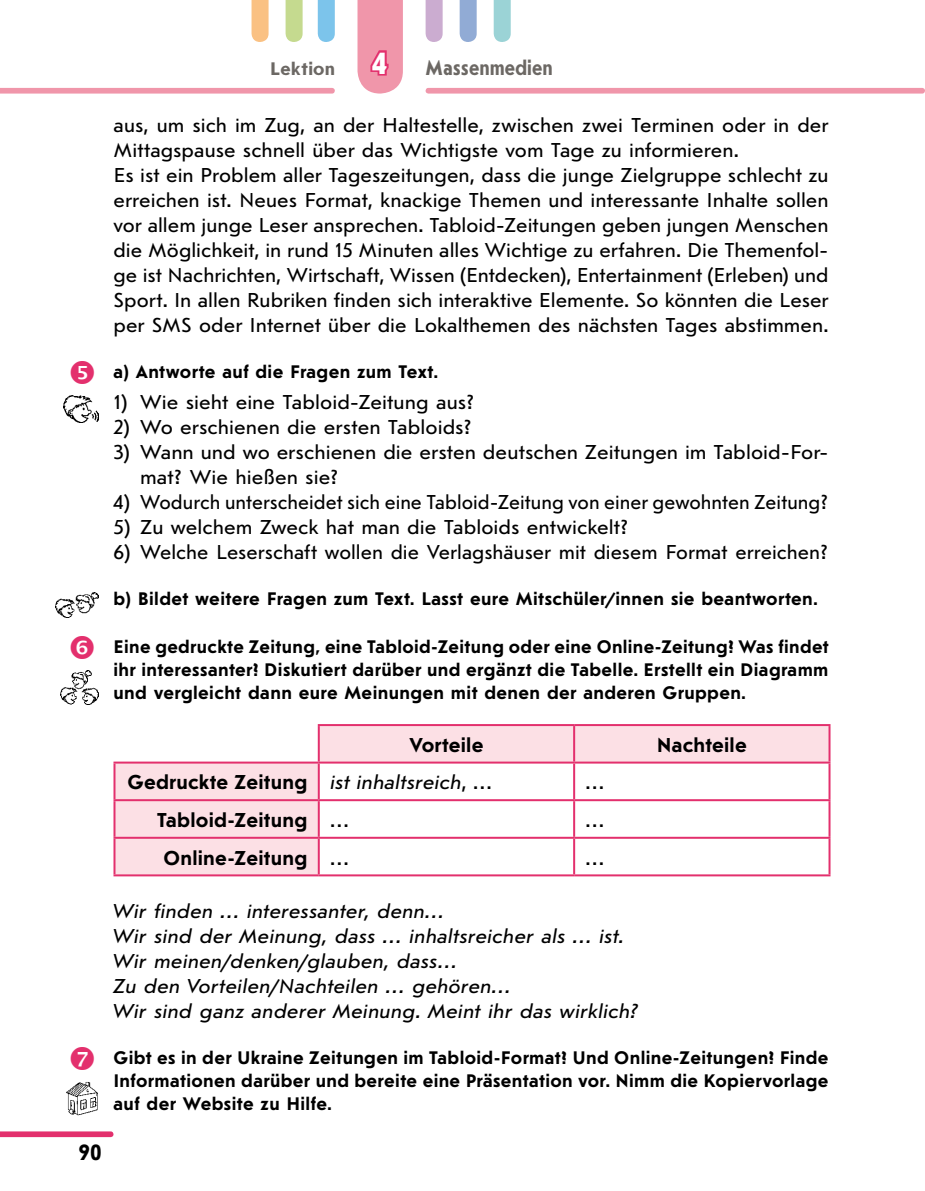
<style>
.page{position:relative;width:925px;height:1191px;background:#fff}
.page>*{position:absolute;margin:0;border:0;box-sizing:border-box;transform-origin:0 0}
.t1{font:700 23px "Journal Sans New";color:#000}
.t2{font:700 22px "Journal Sans OTF";letter-spacing:.015em;color:#6c6864;scale:.87 1}
.t3{font:21px/25px "Journal Sans New";letter-spacing:.005em;color:#000}
.t4{font:italic 21px/25px "Journal Sans New";letter-spacing:.005em;color:#000}
.t5{font:700 21px "Journal Sans New";letter-spacing:.01em;color:#000}
.t6{font:700 19px/23px "Journal Sans New";letter-spacing:.02em;color:#000;text-align:justify}
.t7{font:700 19px "Journal Sans OTF";letter-spacing:.025em;color:#6c6864}
.s1{font-size:32px;color:#fff}
.s2{font-weight:400;font-style:italic}
.s3{font-weight:400}
</style>
<div class="page">
<svg style="left:493px;top:0;width:17px;height:42px"></svg>
<svg style="left:459px;top:0;width:17px;height:42px"></svg>
<svg style="left:425px;top:0;width:17px;height:42px"></svg>
<svg style="left:317px;top:0;width:17px;height:42px"></svg>
<svg style="left:285px;top:0;width:17px;height:42px"></svg>
<svg style="left:251px;top:0;width:17px;height:42px"></svg>
<svg style="left:0;top:1131px;width:113px;height:6px"></svg>
<svg style="left:357px;top:0;width:46px;height:94px"></svg>
<div style="left:425px;top:88px;width:499px;height:6px;background:#f096aa;border-radius:3px"></div>
<svg style="left:0;top:88px;width:334px;height:6px"></svg>
<svg style="left:115px;top:726px;width:713px;height:148px"></svg>
<hr style="left:317px;top:724px;width:257px;height:2px;background:#e3306d">
<hr style="left:317px;top:726px;width:2px;height:35px;background:#e3306d">
<hr style="left:574px;top:724px;width:256px;height:2px;background:#e3306d">
<hr style="left:573px;top:726px;width:2px;height:35px;background:#e3306d">
<hr style="left:828px;top:726px;width:2px;height:35px;background:#e3306d">
<hr style="left:113px;top:761px;width:205px;height:2px;background:#e3306d">
<hr style="left:113px;top:763px;width:2px;height:36px;background:#e3306d">
<hr style="left:318px;top:761px;width:256px;height:2px;background:#e3306d">
<hr style="left:317px;top:763px;width:2px;height:36px;background:#e3306d">
<hr style="left:574px;top:761px;width:256px;height:2px;background:#e3306d">
<hr style="left:573px;top:763px;width:2px;height:36px;background:#e3306d">
<hr style="left:828px;top:763px;width:2px;height:36px;background:#e3306d">
<hr style="left:113px;top:799px;width:205px;height:2px;background:#e3306d">
<hr style="left:113px;top:801px;width:2px;height:35px;background:#e3306d">
<hr style="left:318px;top:799px;width:256px;height:2px;background:#e3306d">
<hr style="left:317px;top:801px;width:2px;height:35px;background:#e3306d">
<hr style="left:574px;top:799px;width:256px;height:2px;background:#e3306d">
<hr style="left:573px;top:801px;width:2px;height:35px;background:#e3306d">
<hr style="left:828px;top:801px;width:2px;height:35px;background:#e3306d">
<hr style="left:113px;top:836px;width:205px;height:2px;background:#e3306d">
<hr style="left:113px;top:838px;width:2px;height:36px;background:#e3306d">
<hr style="left:318px;top:836px;width:256px;height:2px;background:#e3306d">
<hr style="left:317px;top:838px;width:2px;height:36px;background:#e3306d">
<hr style="left:574px;top:836px;width:256px;height:2px;background:#e3306d">
<hr style="left:573px;top:838px;width:2px;height:36px;background:#e3306d">
<hr style="left:828px;top:838px;width:2px;height:36px;background:#e3306d">
<hr style="left:113px;top:874px;width:205px;height:2px;background:#e3306d">
<hr style="left:318px;top:874px;width:256px;height:2px;background:#e3306d">
<hr style="left:574px;top:874px;width:256px;height:2px;background:#e3306d">
<img style="left:64px;top:395px;width:35px;height:27px">
<img style="left:55px;top:592px;width:44px;height:26px">
<img style="left:60px;top:670px;width:39px;height:34px">
<img style="left:66px;top:1082px;width:32px;height:33px">
<p class="t7" style="left:271px;top:57px;width:65px">Lektion</p>
<p class="t2" style="left:371px;top:55px;width:210px"><span class="s1">4</span> Massenmedien</p>
<p class="t3" style="left:113px;top:113px;width:716px">aus, um sich im Zug, an der Haltestelle, zwischen zwei Terminen oder in der Mittagspause schnell über das Wichtigste vom Tage zu informieren.<br>Es ist ein Problem aller Tageszeitungen, dass die junge Zielgruppe schlecht zu erreichen ist. Neues Format, knackige Themen und interessante Inhalte sollen vor allem junge Leser ansprechen. Tabloid-Zeitungen geben jungen Menschen die Möglichkeit, in rund 15 Minuten alles Wichtige zu erfahren. Die Themenfol&shy;ge ist Nachrichten, Wirtschaft, Wissen (Entdecken), Entertainment (Erleben) und Sport. In allen Rubriken finden sich interaktive Elemente. So könnten die Leser per SMS oder Internet über die Lokalthemen des nächsten Tages abstimmen.</p>
<p class="t6" style="left:113px;top:360px;width:326px">a) Antworte auf die Fragen zum Text.</p>
<p class="t3" style="left:113px;top:389px;width:362px">1) Wie sieht eine Tabloid-Zeitung aus?</p>
<p class="t3" style="left:113px;top:414px;width:360px">2) Wo erschienen die ersten Tabloids?</p>
<p class="t3" style="left:140px;top:439px;width:689px;text-indent:-27px">3) Wann und wo erschienen die ersten deutschen Zeitungen im Tabloid-For&shy;mat? Wie hießen sie?</p>
<p class="t3" style="left:113px;top:489px;width:716px">4) Wodurch unterscheidet sich eine Tabloid-Zeitung von einer gewohnten Zeitung?</p>
<p class="t3" style="left:113px;top:514px;width:516px">5) Zu welchem Zweck hat man die Tabloids entwickelt?</p>
<p class="t3" style="left:113px;top:539px;width:716px">6) Welche Leserschaft wollen die Verlagshäuser mit diesem Format erreichen?</p>
<p class="t6" style="left:113px;top:586px;width:705px">b) Bildet weitere Fragen zum Text. Lasst eure Mitschüler/innen sie beantworten.</p>
<p class="t6" style="left:113px;top:635px;width:716px">Eine gedruckte Zeitung, eine Tabloid-Zeitung oder eine Online-Zeitung? Was findet ihr interessanter? Diskutiert darüber und ergänzt die Tabelle. Erstellt ein Diagramm und vergleicht dann eure Meinungen mit denen der anderen Gruppen.</p>
<p class="t5" style="left:409px;top:732px;width:75px">Vorteile</p>
<p class="t5" style="left:656px;top:732px;width:91px">Nachteile</p>
<p class="t5" style="left:127px;top:770px;width:365px">Gedruckte Zeitung <span class="s2">ist inhaltsreich</span><span class="s3">, …</span></p>
<p class="t3" style="left:585px;top:769px;width:20px">…</p>
<p class="t5" style="left:157px;top:807px;width:193px">Tabloid-Zeitung <span class="s3">…</span></p>
<p class="t3" style="left:585px;top:807px;width:20px">…</p>
<p class="t5" style="left:163px;top:845px;width:186px">Online-Zeitung <span class="s3">…</span></p>
<p class="t3" style="left:585px;top:845px;width:20px">…</p>
<p class="t4" style="left:113px;top:898px;width:525px">Wir finden … interessanter, denn…<br>Wir sind der Meinung, dass … inhaltsreicher als … ist.<br>Wir meinen/denken/glauben, dass…<br>Zu den Vorteilen/Nachteilen … gehören…<br>Wir sind ganz anderer Meinung. Meint ihr das wirklich?</p>
<p class="t6" style="left:113px;top:1046px;width:716px">Gibt es in der Ukraine Zeitungen im Tabloid-Format? Und Online-Zeitungen? Finde Informationen darüber und bereite eine Präsentation vor. Nimm die Kopiervorlage auf der Website zu Hilfe.</p>
<p class="t1" style="left:79px;top:1139px;width:25px">90</p>
</div>
